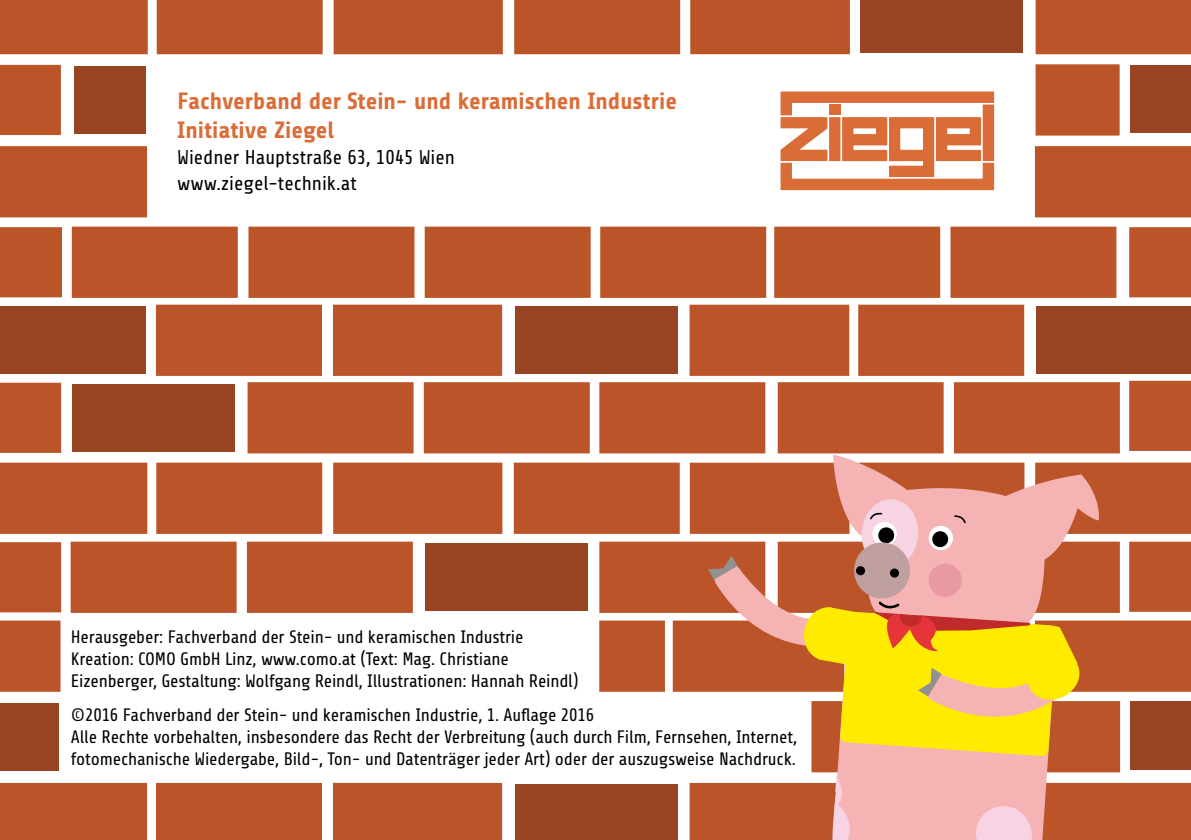
<style>
.page{position:relative;width:1191px;height:840px;background:#fff}
.page>*{position:absolute;margin:0;border:0;box-sizing:border-box;transform-origin:0 0}
.t1{font:23.6px/28.8px "Share Bold OSF";color:#da6d37}
.t2{font:20px/26px "Share";color:#000}
.t3{font:18px/22px "Share";letter-spacing:-.01em;color:#000}
</style>
<div class="page">
<div style="left:156px;top:462px;width:166px;height:71px;background:#bb5429;border:3px solid #bb5429"></div>
<div style="left:0;top:462px;width:147px;height:71px;background:#bb5429"></div>
<div style="left:333px;top:462px;width:169px;height:71px;background:#bb5429;border:3px solid #bb5429"></div>
<div style="left:514px;top:462px;width:166px;height:71px;background:#bb5429;border:3px solid #bb5429"></div>
<div style="left:690px;top:462px;width:159px;height:71px;background:#bb5429"></div>
<div style="left:157px;top:0;width:166px;height:54px;background:#bb5429"></div>
<div style="left:0;top:0;width:148px;height:54px;background:#bb5429"></div>
<div style="left:334px;top:0;width:169px;height:54px;background:#bb5429"></div>
<div style="left:514px;top:0;width:166px;height:54px;background:#bb5429"></div>
<div style="left:860px;top:0;width:163px;height:52px;background:#994523"></div>
<div style="left:690px;top:0;width:160px;height:54px;background:#bb5429"></div>
<div style="left:1035px;top:0;width:156px;height:54px;background:#bb5429"></div>
<div style="left:156px;top:304px;width:166px;height:71px;background:#bb5429"></div>
<div style="left:0;top:306px;width:145px;height:68px;background:#994523"></div>
<div style="left:333px;top:304px;width:169px;height:72px;background:#bb5429;border:3px solid #bb5429"></div>
<div style="left:515px;top:306px;width:163px;height:68px;background:#994523"></div>
<div style="left:858px;top:304px;width:166px;height:71px;background:#bb5429;border:3px solid #bb5429"></div>
<div style="left:689px;top:304px;width:160px;height:71px;background:#bb5429;border:3px solid #bb5429"></div>
<div style="left:1036px;top:306px;width:155px;height:68px;background:#994523"></div>
<div style="left:156px;top:782px;width:166px;height:57px;background:#bb5429"></div>
<div style="left:0;top:146px;width:147px;height:71px;background:#bb5429"></div>
<div style="left:0;top:782px;width:147px;height:57px;background:#bb5429"></div>
<div style="left:333px;top:782px;width:169px;height:57px;background:#bb5429"></div>
<div style="left:515px;top:784px;width:163px;height:55px;background:#994523"></div>
<div style="left:1035px;top:146px;width:156px;height:71px;background:#bb5429"></div>
<div style="left:73px;top:383px;width:162px;height:68px;background:#994523"></div>
<div style="left:247px;top:382px;width:166px;height:71px;background:#bb5429;border:3px solid #bb5429"></div>
<div style="left:247px;top:541px;width:166px;height:71px;background:#bb5429;border:3px solid #bb5429"></div>
<div style="left:425px;top:543px;width:163px;height:68px;background:#994523"></div>
<div style="left:71px;top:541px;width:166px;height:71px;background:#bb5429;border:3px solid #bb5429"></div>
<div style="left:0;top:542px;width:61px;height:70px;background:#bb5429"></div>
<div style="left:0;top:382px;width:61px;height:70px;background:#bb5429"></div>
<div style="left:599px;top:541px;width:166px;height:71px;background:#bb5429;border:3px solid #bb5429"></div>
<div style="left:424px;top:382px;width:166px;height:71px;background:#bb5429;border:3px solid #bb5429"></div>
<div style="left:599px;top:382px;width:166px;height:71px;background:#bb5429;border:3px solid #bb5429"></div>
<div style="left:72px;top:226px;width:166px;height:72px;background:#bb5429;border:3px solid #bb5429"></div>
<div style="left:248px;top:226px;width:166px;height:72px;background:#bb5429;border:3px solid #bb5429"></div>
<div style="left:0;top:227px;width:62px;height:70px;background:#bb5429"></div>
<div style="left:0;top:65px;width:61px;height:70px;background:#bb5429"></div>
<div style="left:1035px;top:64px;width:84px;height:71px;background:#bb5429;border:3px solid #bb5429"></div>
<div style="left:74px;top:66px;width:71px;height:68px;background:#994523"></div>
<div style="left:950px;top:700px;width:170px;height:71px;background:#bb5429"></div>
<div style="left:811px;top:700px;width:130px;height:71px;background:#bb5429;border:3px solid #bb5429"></div>
<div style="left:1130px;top:65px;width:61px;height:68px;background:#994523"></div>
<div style="left:1130px;top:700px;width:61px;height:69px;background:#994523"></div>
<div style="left:1129px;top:227px;width:62px;height:70px;background:#bb5429"></div>
<div style="left:425px;top:226px;width:165px;height:72px;background:#bb5429;border:3px solid #bb5429"></div>
<div style="left:600px;top:226px;width:166px;height:72px;background:#bb5429;border:3px solid #bb5429"></div>
<div style="left:950px;top:226px;width:166px;height:72px;background:#bb5429;border:3px solid #bb5429"></div>
<div style="left:774px;top:226px;width:166px;height:72px;background:#bb5429;border:3px solid #bb5429"></div>
<div style="left:673px;top:620px;width:171px;height:71px;background:#bb5429"></div>
<div style="left:599px;top:620px;width:66px;height:71px;background:#bb5429;border:3px solid #bb5429"></div>
<div style="left:0;top:620px;width:60px;height:71px;background:#bb5429"></div>
<div style="left:0;top:702px;width:59px;height:68px;background:#994523"></div>
<svg style="left:780px;top:91px;width:214px;height:99px"></svg>
<div style="left:829px;top:105px;width:11px;height:10px;background:#da6d37"></div>
<div style="left:832px;top:756px;width:224px;height:83px;background:#f5b3b3"></div>
<svg style="left:858px;top:782px;width:333px;height:57px;background:#dc8c7b"></svg>
<svg style="left:689px;top:778px;width:161px;height:61px;background:#c66c4a"></svg>
<svg style="left:707px;top:380px;width:484px;height:376px"></svg>
<div style="left:890px;top:569px;width:8px;height:7px;background:#000;border-radius:50%"></div>
<div style="left:890px;top:568px;width:9px;height:9px;border:2px solid #000;border-radius:50%"></div>
<div style="left:856px;top:566px;width:8px;height:8px;background:#000;border-radius:50%"></div>
<div style="left:856px;top:565px;width:9px;height:10px;border:2px solid #000;border-radius:50%"></div>
<h1 class="t1" style="left:177px;top:87px;width:501px">Fachverband der Stein- und keramischen Industrie<br>Initiative Ziegel</h1>
<p class="t2" style="left:177px;top:144px;width:279px">Wiedner Hauptstraße 63, 1045 Wien www.ziegel-technik.at</p>
<p class="t3" style="left:71px;top:626px;width:509px">Herausgeber: Fachverband der Stein- und keramischen Industrie<br>Kreation: COMO GmbH Linz, www.como.at (Text: Mag. Christiane<br>Eizenberger, Gestaltung: Wolfgang Reindl, Illustrationen: Hannah Reindl)</p>
<p class="t3" style="left:71px;top:703px;width:727px">©2016 Fachverband der Stein- und keramischen Industrie, 1. Auflage 2016<br>Alle Rechte vorbehalten, insbesondere das Recht der Verbreitung (auch durch Film, Fernsehen, Internet, fotomechanische Wiedergabe, Bild-, Ton- und Datenträger jeder Art) oder der auszugsweise Nachdruck.</p>
</div>
